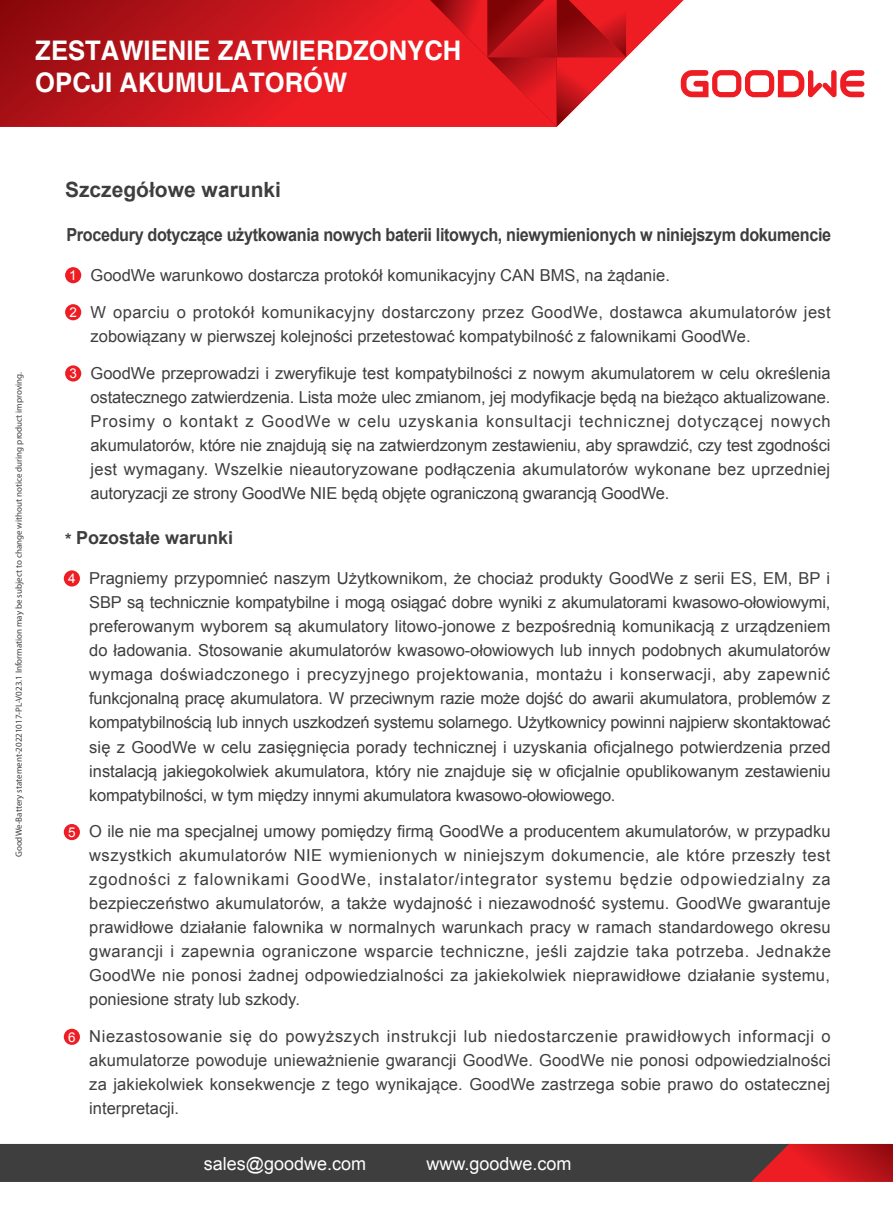
<style>
.page{position:relative;width:893px;height:1212px;background:#fff}
.page>*{position:absolute;margin:0;border:0;box-sizing:border-box;transform-origin:0 0}
.t1{font:700 27px/31.8px "Helvetica";color:#fff;scale:.95 1}
.t2{font:700 21px "Arial";color:#3e3e3f}
.t3{font:700 18px "Arial";letter-spacing:-.02em;color:#3e3e3f;scale:.9 1}
.t4{font:18px "Arial";color:#fff}
.t5{font:700 18px "Arial";color:#3e3e3f}
.t6{font:16.5px/24px "Arial";color:#3e3e3f;text-align:justify}
.t7{font:13.5px "Arial";color:#fff}
.t8{font:9px "Myriad Pro";color:#3e3e3f}
.s1{font-size:16.5px}
</style>
<div class="page">
<svg style="left:0;top:0;width:418px;height:127px;background:#c7151c"></svg>
<svg style="left:0;top:1144px;width:893px;height:38px;background:#52383a"></svg>
<svg style="left:418px;top:0;width:446px;height:127px"></svg>
<div style="left:64px;top:570px;width:16px;height:16px;background:#ee1d23;border-radius:50%"></div>
<div style="left:64px;top:824px;width:16px;height:16px;background:#ee1d23;border-radius:50%"></div>
<div style="left:64px;top:1029px;width:16px;height:16px;background:#ee1d23;border-radius:50%"></div>
<div style="left:65px;top:267px;width:16px;height:16px;background:#ee1d23;border-radius:50%"></div>
<div style="left:65px;top:304px;width:16px;height:16px;background:#ee1d23;border-radius:50%"></div>
<div style="left:65px;top:365px;width:16px;height:17px;background:#ee1d23;border-radius:50%"></div>
<h1 class="t1" style="left:35px;top:36px;width:450px">ZESTAWIENIE ZATWIERDZONYCH<br>OPCJI AKUMULATORÓW</h1>
<p class="t8" style="left:13px;top:857px;width:487px;rotate:-90deg">GoodWe-Battery statement-20221017-PL-V023.1 Information may be subject to change without notice during product improving.</p>
<p class="t2" style="left:65px;top:175px;width:217px">Szczegółowe warunki</p>
<p class="t3" style="left:66px;top:222px;width:851px">Procedury dotyczące użytkowania nowych baterii litowych, niewymienionych w niniejszym dokumencie</p>
<p class="t6" style="left:91px;top:264px;width:581px">GoodWe warunkowo dostarcza protokół komunikacyjny CAN BMS, na żądanie.</p>
<p class="t6" style="left:91px;top:300px;width:742px">W oparciu o protokół komunikacyjny dostarczony przez GoodWe, dostawca akumulatorów jest zobowiązany w pierwszej kolejności przetestować kompatybilność z falownikami GoodWe.</p>
<p class="t6" style="left:91px;top:361px;width:742px">GoodWe przeprowadzi i zweryfikuje test kompatybilności z nowym akumulatorem w celu określenia ostatecznego zatwierdzenia. Lista może ulec zmianom, jej modyfikacje będą na bieżąco aktualizowane.<br>Prosimy o kontakt z GoodWe w celu uzyskania konsultacji technicznej dotyczącej nowych akumulatorów, które nie znajdują się na zatwierdzonym zestawieniu, aby sprawdzić, czy test zgodności jest wymagany. Wszelkie nieautoryzowane podłączenia akumulatorów wykonane bez uprzedniej autoryzacji ze strony GoodWe NIE będą objęte ograniczoną gwarancją GoodWe.</p>
<p class="t7" style="left:69px;top:266px;width:9px">1</p>
<p class="t7" style="left:69px;top:303px;width:9px">2</p>
<p class="t7" style="left:69px;top:364px;width:9px">3</p>
<p class="t5" style="left:65px;top:525px;width:170px"><span class="s1">*</span> Pozostałe warunki</p>
<p class="t7" style="left:68px;top:570px;width:9px">4</p>
<p class="t6" style="left:89px;top:567px;width:743px">Pragniemy przypomnieć naszym Użytkownikom, że chociaż produkty GoodWe z serii ES, EM, BP i SBP są technicznie kompatybilne i mogą osiągać dobre wyniki z akumulatorami kwasowo-ołowiowymi, preferowanym wyborem są akumulatory litowo-jonowe z bezpośrednią komunikacją z urządzeniem do ładowania. Stosowanie akumulatorów kwasowo-ołowiowych lub innych podobnych akumulatorów wymaga doświadczonego i precyzyjnego projektowania, montażu i konserwacji, aby zapewnić funkcjonalną pracę akumulatora. W przeciwnym razie może dojść do awarii akumulatora, problemów z kompatybilnością lub innych uszkodzeń systemu solarnego. Użytkownicy powinni najpierw skontaktować się z GoodWe w celu zasięgnięcia porady technicznej i uzyskania oficjalnego potwierdzenia przed instalacją jakiegokolwiek akumulatora, który nie znajduje się w oficjalnie opublikowanym zestawieniu kompatybilności, w tym między innymi akumulatora kwasowo-ołowiowego.</p>
<p class="t6" style="left:89px;top:820px;width:743px">O ile nie ma specjalnej umowy pomiędzy firmą GoodWe a producentem akumulatorów, w przypadku wszystkich akumulatorów NIE wymienionych w niniejszym dokumencie, ale które przeszły test zgodności z falownikami GoodWe, instalator/integrator systemu będzie odpowiedzialny za bezpieczeństwo akumulatorów, a także wydajność i niezawodność systemu. GoodWe gwarantuje prawidłowe działanie falownika w normalnych warunkach pracy w ramach standardowego okresu gwarancji i zapewnia ograniczone wsparcie techniczne, jeśli zajdzie taka potrzeba. Jednakże GoodWe nie ponosi żadnej odpowiedzialności za jakiekolwiek nieprawidłowe działanie systemu, poniesione straty lub szkody.</p>
<p class="t6" style="left:89px;top:1024px;width:743px">Niezastosowanie się do powyższych instrukcji lub niedostarczenie prawidłowych informacji o akumulatorze powoduje unieważnienie gwarancji GoodWe. GoodWe nie ponosi odpowiedzialności za jakiekolwiek konsekwencje z tego wynikające. GoodWe zastrzega sobie prawo do ostatecznej interpretacji.</p>
<p class="t7" style="left:68px;top:823px;width:9px">5</p>
<p class="t7" style="left:68px;top:1028px;width:9px">6</p>
<p class="t4" style="left:204px;top:1152px;width:164px">sales@goodwe.com</p>
<p class="t4" style="left:426px;top:1152px;width:147px">www.goodwe.com</p>
</div>
